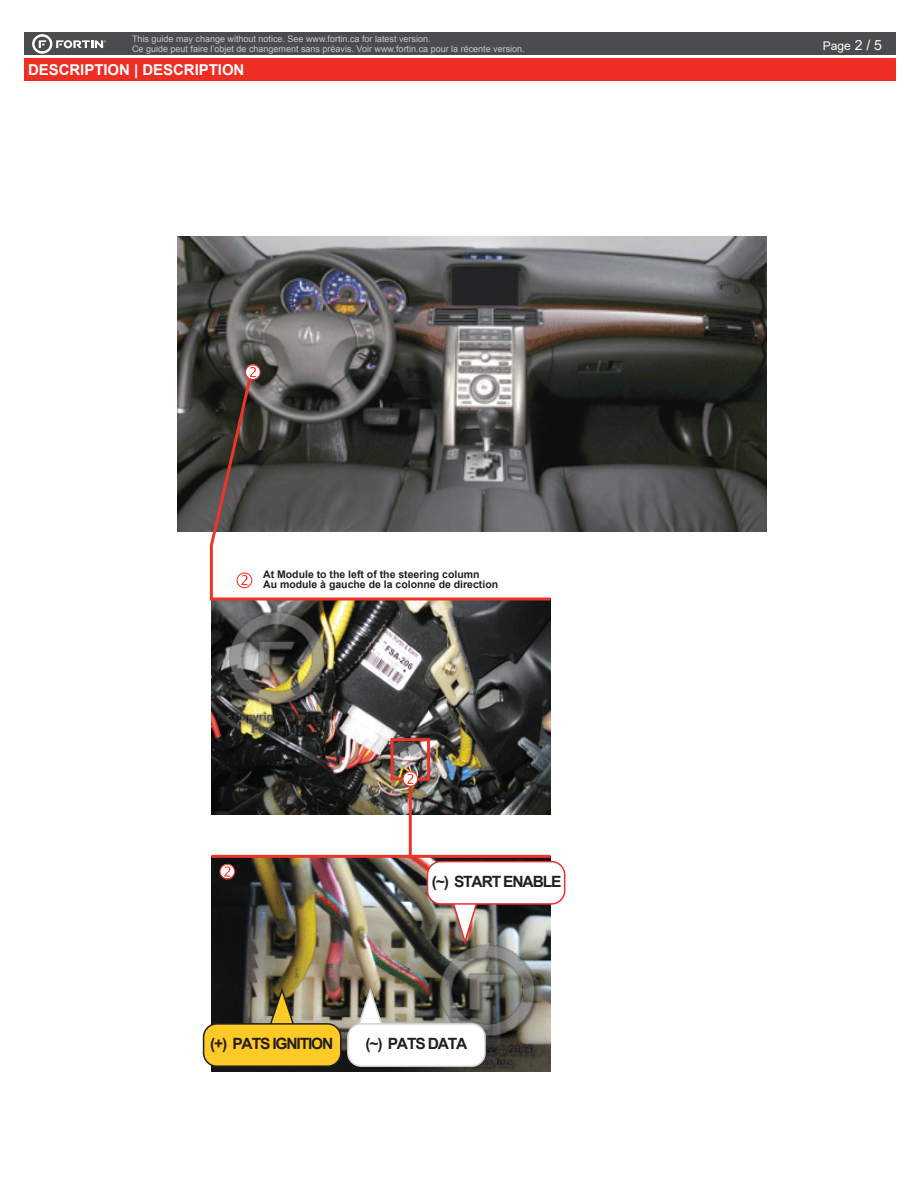
<style>
.page{position:relative;width:918px;height:1188px;background:#fff}
.page>*{position:absolute;margin:0;border:0;box-sizing:border-box;transform-origin:0 0}
.t1{font:700 15.6px "Arial";letter-spacing:-.075em;color:#231f20}
.t2{font:700 15px "Arial";letter-spacing:-.005em;color:#fff}
.t3{font:12px "Arial";color:#fff}
.t4{font:700 10.5px/10.2px "Arial";color:#231f20}
.t5{font:9px/9.8px "Arial";color:#c7c8ca}
.s1{font-size:13.95px}
</style>
<div class="page">
<div style="left:24px;top:33px;width:872px;height:22px;background:#4b4c4d"></div>
<div style="left:24px;top:58px;width:872px;height:23px;background:#ee2e22"></div>
<svg style="left:32px;top:34px;width:74px;height:20px"></svg>
<img style="left:177px;top:237px;width:590px;height:295px">
<img style="left:211px;top:602px;width:340px;height:212px">
<img style="left:211px;top:858px;width:340px;height:214px">
<svg style="left:208px;top:373px;width:346px;height:229px"></svg>
<svg style="left:245px;top:364px;width:16px;height:16px"></svg>
<div style="left:391px;top:738px;width:39px;height:43px;border:3px solid #ee3529"></div>
<hr style="left:211px;top:855px;width:340px;height:3px;background:#ee3529">
<hr style="left:409px;top:779px;width:3px;height:77px;background:#ee3529">
<svg style="left:402px;top:771px;width:16px;height:16px"></svg>
<svg style="left:219px;top:864px;width:16px;height:16px"></svg>
<svg style="left:353px;top:985px;width:35px;height:42px"></svg>
<div style="left:348px;top:1024px;width:137px;height:42px;background:#fff;border-radius:13px"></div>
<div style="left:347px;top:1023px;width:139px;height:44px;border:2px solid #d1d2d4;border-radius:13px"></div>
<svg style="left:264px;top:985px;width:36px;height:38px"></svg>
<div style="left:204px;top:1024px;width:137px;height:42px;background:#feca26;border-radius:13px"></div>
<div style="left:203px;top:1023px;width:139px;height:44px;border:2px solid #231f20;border-radius:13px"></div>
<svg style="left:447px;top:905px;width:36px;height:42px"></svg>
<div style="left:427px;top:862px;width:138px;height:42px;background:#fff;border-radius:13px"></div>
<div style="left:427px;top:861px;width:138px;height:44px;border:2px solid #ee2f2c;border-radius:13px"></div>
<p class="t5" style="left:132px;top:34px;width:394px">This guide may change without notice. See www.fortin.ca for latest version.<br>Ce guide peut faire l’objet de changement sans préavis. Voir www.fortin.ca pour la récente version.</p>
<h2 class="t2" style="left:28px;top:59px;width:218px">DESCRIPTION | DESCRIPTION</h2>
<p class="t4" style="left:263px;top:569px;width:237px">At Module to the left of the steering column<br>Au module à gauche de la colonne de direction</p>
<p class="t1" style="left:432px;top:870px;width:131px">(~) START ENABLE</p>
<p class="t1" style="left:210px;top:1032px;width:125px">(+) PATS IGNITION</p>
<p class="t1" style="left:365px;top:1032px;width:104px">(~) PATS DATA</p>
<h3 class="t3" style="left:823px;top:38px;width:61px">Page <span class="s1">2 / 5</span></h3>
</div>
